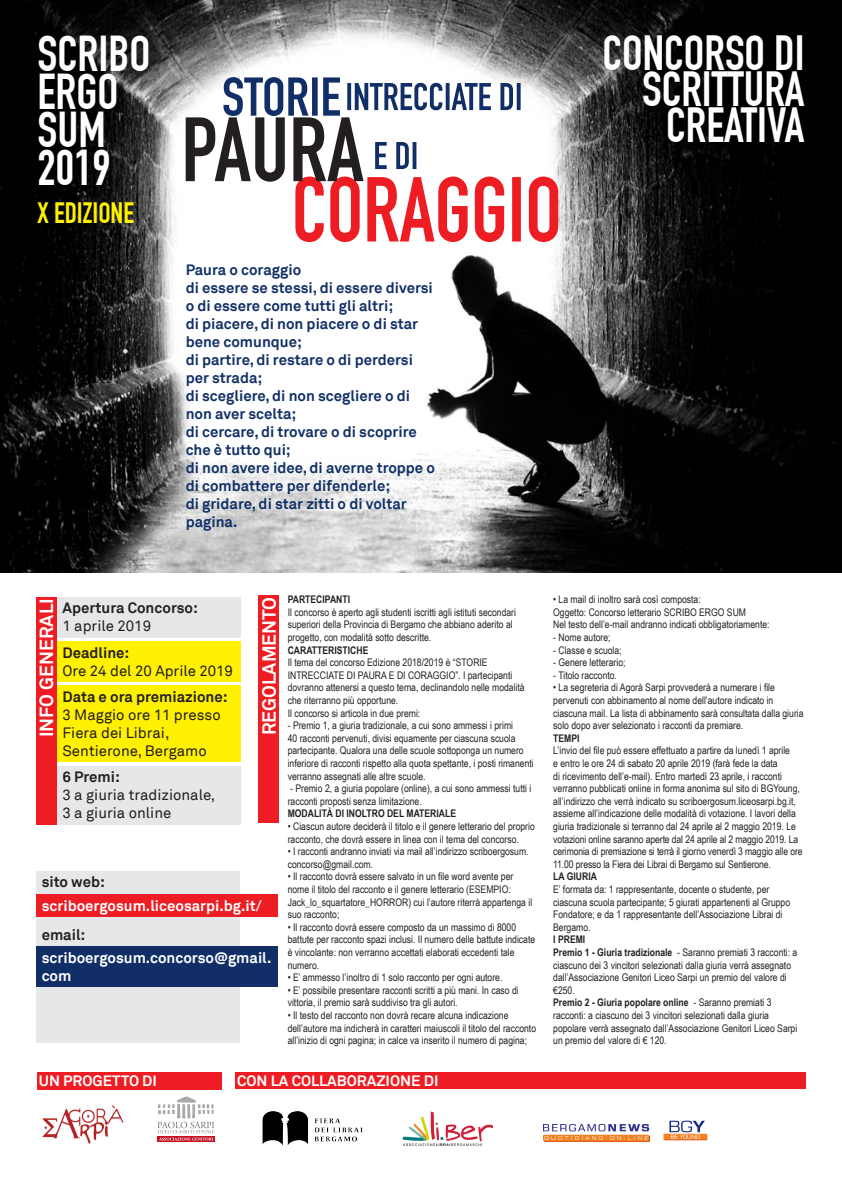
<style>
.page{position:relative;width:842px;height:1191px;background:#fff}
.page>*{position:absolute;margin:0;border:0;box-sizing:border-box;transform-origin:0 0}
.t1{font:700 49.2px "DIN Condensed";color:#fff}
.t2{font:700 48.3px "DIN Condensed";color:#fff}
.t3{font:700 28.8px "DIN Condensed";color:#fff101}
.t4{font:700 19px "Akkurat";color:#fff}
.t5{font:700 15px/18px "Akkurat";color:#112f66}
.t6{font:15px/18px "Akkurat";color:#231f20}
.t7{font:700 15px/18px "Akkurat";color:#fff}
.t8{font:700 15px "Akkurat";color:#231f20}
.t9{font:10.5px/12.6px "Arial Narrow";color:#231f20}
.t10{font:700 10.5px "Arial Narrow";color:#231f20}
.s1{font-weight:700}
</style>
<div class="page">
<img style="left:0;top:0;width:842px;height:573px">
<svg style="left:186px;top:77px;width:372px;height:165px"></svg>
<div style="left:57px;top:765px;width:184px;height:59px;background:#e6e7e9"></div>
<div style="left:57px;top:597px;width:184px;height:40px;background:#e6e7e9"></div>
<div style="left:57px;top:641px;width:184px;height:40px;background:#fff101"></div>
<div style="left:57px;top:685px;width:184px;height:76px;background:#fff101"></div>
<div style="left:36px;top:870px;width:204px;height:59px;background:#e6e7e9"></div>
<div style="left:36px;top:923px;width:204px;height:120px;background:#e6e7e9"></div>
<div style="left:36px;top:894px;width:242px;height:22px;background:#ee1d23"></div>
<div style="left:36px;top:946px;width:242px;height:40px;background:#112f66"></div>
<div style="left:258px;top:595px;width:21px;height:228px;background:#ee1d23"></div>
<div style="left:36px;top:597px;width:21px;height:227px;background:#ee1d23"></div>
<div style="left:37px;top:1072px;width:185px;height:17px;background:#ee1d23"></div>
<div style="left:236px;top:1072px;width:570px;height:16px;background:#ee1d23"></div>
<img style="left:42px;top:1105px;width:82px;height:38px">
<svg style="left:158px;top:1136px;width:57px;height:5px"></svg>
<svg style="left:158px;top:1096px;width:56px;height:44px"></svg>
<img style="left:544px;top:1124px;width:105px;height:17px">
<img style="left:402px;top:1111px;width:92px;height:36px">
<img style="left:262px;top:1111px;width:101px;height:35px">
<img style="left:663px;top:1120px;width:45px;height:21px">
<p class="t1" style="left:37px;top:25px;width:114px">SCRIBO</p>
<p class="t1" style="left:37px;top:63px;width:83px">ERGO</p>
<p class="t1" style="left:37px;top:101px;width:70px">SUM</p>
<p class="t1" style="left:37px;top:139px;width:75px">2019</p>
<p class="t3" style="left:37px;top:196px;width:98px">X EDIZIONE</p>
<p class="t5" style="left:186px;top:260px;width:117px">Paura o coraggio</p>
<p class="t5" style="left:186px;top:278px;width:249px">di essere se stessi, di essere diversi o di essere come tutti gli altri;</p>
<p class="t5" style="left:186px;top:314px;width:234px">di piacere, di non piacere o di star bene comunque;</p>
<p class="t5" style="left:186px;top:350px;width:229px">di partire, di restare o di perdersi per strada;</p>
<p class="t5" style="left:186px;top:386px;width:226px">di scegliere, di non scegliere o di non aver scelta;</p>
<p class="t5" style="left:186px;top:422px;width:233px">di cercare, di trovare o di scoprire che è tutto qui;</p>
<p class="t5" style="left:186px;top:458px;width:251px">di non avere idee, di averne troppe o di combattere per difenderle;</p>
<p class="t5" style="left:186px;top:494px;width:223px">di gridare, di star zitti o di voltar pagina.</p>
<p class="t2" style="left:603px;top:25px;width:203px">CONCORSO DI</p>
<p class="t2" style="left:642px;top:61px;width:164px">SCRITTURA</p>
<p class="t2" style="left:666px;top:97px;width:140px">CREATIVA</p>
<p class="t4" style="left:35px;top:737px;width:140px;rotate:-90deg">INFO GENERALI</p>
<p class="t4" style="left:257px;top:735px;width:140px;rotate:-90deg">REGOLAMENTO</p>
<p class="t8" style="left:62px;top:598px;width:137px">Apertura Concorso:</p>
<p class="t6" style="left:62px;top:617px;width:90px">1 aprile 2019</p>
<p class="t8" style="left:62px;top:643px;width:68px">Deadline:</p>
<p class="t6" style="left:62px;top:662px;width:172px">Ore 24 del 20 Aprile 2019</p>
<p class="t8" style="left:62px;top:687px;width:167px">Data e ora premiazione:</p>
<p class="t6" style="left:62px;top:705px;width:160px">3 Maggio ore 11 presso<br>Fiera dei Librai,</p>
<p class="t6" style="left:62px;top:741px;width:146px">Sentierone, Bergamo</p>
<p class="t8" style="left:62px;top:767px;width:59px">6 Premi:</p>
<p class="t6" style="left:62px;top:786px;width:154px">3 a giuria tradizionale,</p>
<p class="t6" style="left:62px;top:804px;width:110px">3 a giuria online</p>
<p class="t8" style="left:42px;top:872px;width:65px">sito web:</p>
<p class="t7" style="left:42px;top:897px;width:222px">scriboergosum.liceosarpi.bg.it/</p>
<p class="t7" style="left:42px;top:948px;width:231px">scriboergosum.concorso@gmail. com</p>
<p class="t8" style="left:42px;top:925px;width:45px">email:</p>
<p class="t10" style="left:288px;top:591px;width:64px">PARTECIPANTI</p>
<p class="t9" style="left:288px;top:605px;width:230px">Il concorso è aperto agli studenti iscritti agli istituti secondari superiori della Provincia di Bergamo che abbiano aderito al progetto, con modalità sotto descritte.</p>
<p class="t10" style="left:288px;top:642px;width:82px">CARATTERISTICHE</p>
<p class="t9" style="left:288px;top:656px;width:238px">Il tema del concorso Edizione 2018/2019 è “STORIE INTRECCIATE DI PAURA E DI CORAGGIO”. I partecipanti dovranno attenersi a questo tema, declinandolo nelle modalità che riterranno più opportune.</p>
<p class="t9" style="left:288px;top:706px;width:134px">Il concorso si articola in due premi:</p>
<p class="t9" style="left:288px;top:719px;width:247px">- Premio 1, a giuria tradizionale, a cui sono ammessi i primi<br>40 racconti pervenuti, divisi equamente per ciascuna scuola partecipante. Qualora una delle scuole sottoponga un numero inferiore di racconti rispetto alla quota spettante, i posti rimanenti verranno assegnati alle altre scuole.</p>
<p class="t9" style="left:288px;top:782px;width:245px">- Premio 2, a giuria popolare (online), a cui sono ammessi tutti i racconti proposti senza limitazione.</p>
<p class="t10" style="left:288px;top:805px;width:170px">MODALITÀ DI INOLTRO DEL MATERIALE</p>
<p class="t9" style="left:288px;top:819px;width:249px">• Ciascun autore deciderà il titolo e il genere letterario del proprio racconto, che dovrà essere in linea con il tema del concorso.</p>
<p class="t9" style="left:288px;top:845px;width:242px">• I racconti andranno inviati via mail all’indirizzo scriboergosum. concorso@gmail.com.</p>
<p class="t9" style="left:288px;top:870px;width:246px">• Il racconto dovrà essere salvato in un file word avente per nome il titolo del racconto e il genere letterario (ESEMPIO:<br>Jack_lo_squartatore_HORROR) cui l’autore riterrà appartenga il suo racconto;</p>
<p class="t9" style="left:288px;top:920px;width:249px">• Il racconto dovrà essere composto da un massimo di 8000 battute per racconto spazi inclusi. Il numero delle battute indicate è vincolante: non verranno accettati elaborati eccedenti tale numero.</p>
<p class="t9" style="left:288px;top:971px;width:216px">• E’ ammesso l’inoltro di 1 solo racconto per ogni autore.</p>
<p class="t9" style="left:288px;top:983px;width:232px">• E’ possibile presentare racconti scritti a più mani. In caso di vittoria, il premio sarà suddiviso tra gli autori.</p>
<p class="t9" style="left:288px;top:1008px;width:250px">• Il testo del racconto non dovrà recare alcuna indicazione dell’autore ma indicherà in caratteri maiuscoli il titolo del racconto all’inizio di ogni pagina; in calce va inserito il numero di pagina;</p>
<p class="t7" style="left:39px;top:1072px;width:120px">UN PROGETTO DI</p>
<p class="t7" style="left:237px;top:1071px;width:203px">CON LA COLLABORAZIONE DI</p>
<p class="t9" style="left:553px;top:593px;width:149px">• La mail di inoltro sarà così composta:</p>
<p class="t9" style="left:553px;top:605px;width:194px">Oggetto: Concorso letterario SCRIBO ERGO SUM</p>
<p class="t9" style="left:553px;top:618px;width:218px">Nel testo dell’e-mail andranno indicati obbligatoriamente:</p>
<p class="t9" style="left:553px;top:630px;width:59px">- Nome autore;</p>
<p class="t9" style="left:553px;top:643px;width:70px">- Classe e scuola;</p>
<p class="t9" style="left:553px;top:656px;width:74px">- Genere letterario;</p>
<p class="t9" style="left:553px;top:668px;width:65px">- Titolo racconto.</p>
<p class="t9" style="left:553px;top:681px;width:252px">• La segreteria di Agorà Sarpi provvederà a numerare i file pervenuti con abbinamento al nome dell’autore indicato in ciascuna mail. La lista di abbinamento sarà consultata dalla giuria solo dopo aver selezionato i racconti da premiare.</p>
<p class="t10" style="left:553px;top:730px;width:28px">TEMPI</p>
<p class="t9" style="left:553px;top:744px;width:251px">L’invio del file può essere effettuato a partire da lunedì 1 aprile<br>e entro le ore 24 di sabato 20 aprile 2019 (farà fede la data<br>di ricevimento dell’e-mail). Entro martedì 23 aprile, i racconti verranno pubblicati online in forma anonima sul sito di BGYoung, all’indirizzo che verrà indicato su scriboergosum.liceosarpi.bg.it, assieme all’indicazione delle modalità di votazione. I lavori della giuria tradizionale si terranno dal 24 aprile al 2 maggio 2019. Le votazioni online saranno aperte dal 24 aprile al 2 maggio 2019. La cerimonia di premiazione si terrà il giorno venerdì 3 maggio alle ore 11.00 presso la Fiera dei Librai di Bergamo sul Sentierone.</p>
<p class="t10" style="left:553px;top:868px;width:45px">LA GIURIA</p>
<p class="t9" style="left:553px;top:882px;width:238px">E’ formata da: 1 rappresentante, docente o studente, per ciascuna scuola partecipante; 5 giurati appartenenti al Gruppo Fondatore; e da 1 rappresentante dell’Associazione Librai di Bergamo.</p>
<p class="t10" style="left:553px;top:931px;width:34px">I PREMI</p>
<p class="t9" style="left:553px;top:945px;width:246px"><span class="s1">Premio 1 - Giuria tradizionale</span> - Saranno premiati 3 racconti: a ciascuno dei 3 vincitori selezionati dalla giuria verrà assegnato dall’Associazione Genitori Liceo Sarpi un premio del valore di €250.</p>
<p class="t9" style="left:553px;top:996px;width:246px"><span class="s1">Premio 2 - Giuria popolare online</span> - Saranno premiati 3 racconti: a ciascuno dei 3 vincitori selezionati dalla giuria popolare verrà assegnato dall’Associazione Genitori Liceo Sarpi un premio del valore di € 120.</p>
</div>
